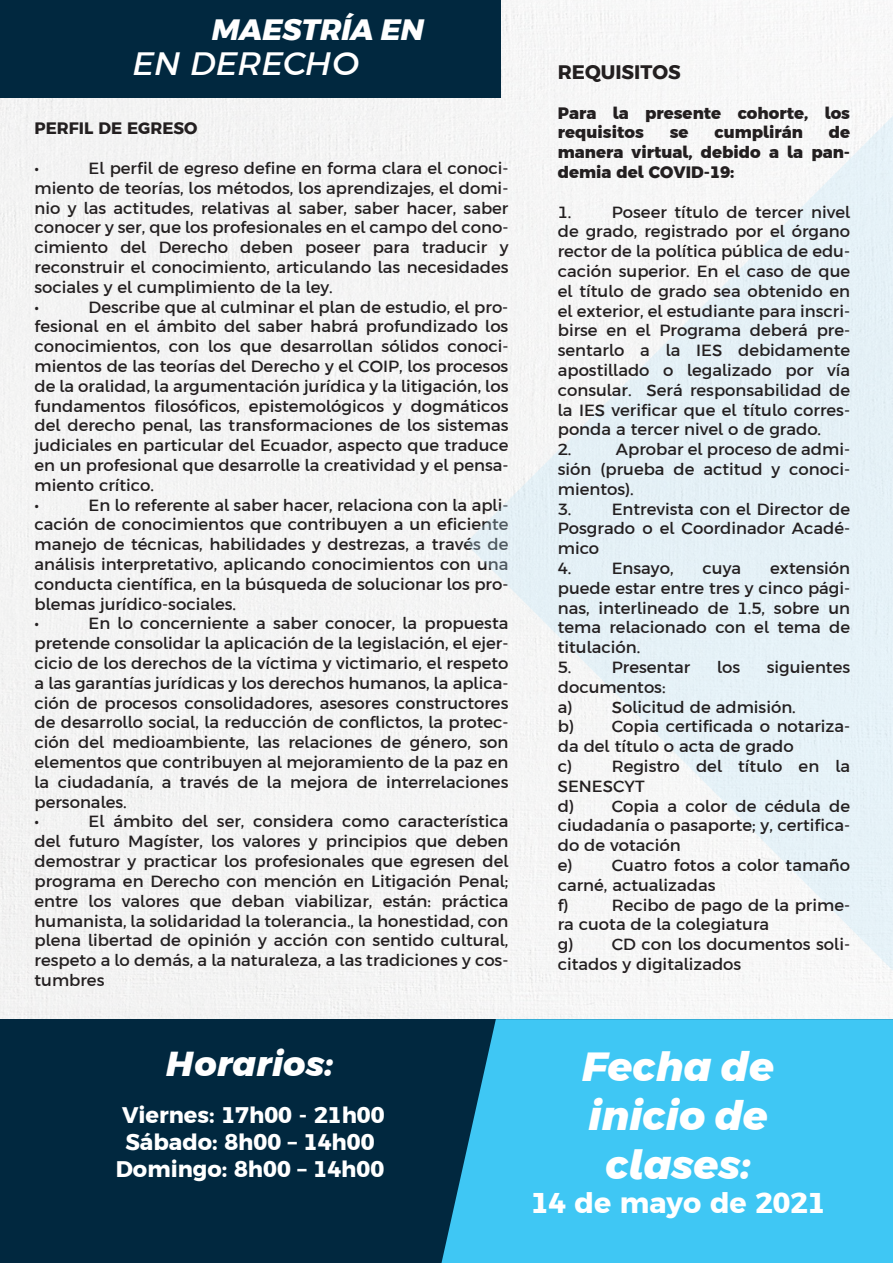
<style>
.page{position:relative;width:893px;height:1263px;background:#fff}
.page>*{position:absolute;margin:0;border:0;box-sizing:border-box;transform-origin:0 0}
.t1{font:italic 800 40.5px/48.8px "Argentum Sans";color:#fff;text-align:center}
.t2{font:italic 800 34.5px "Argentum Sans";color:#fff}
.t3{font:italic 33px "Argentum Sans";color:#fff}
.t4{font:italic 800 29.4px "Argentum Sans";color:#fff}
.t5{font:700 28.5px "Argentum Sans";color:#fff}
.t6{font:700 22.5px/27px "Argentum Sans";color:#fff;text-align:center}
.t7{font:700 19.5px "Argentum Sans";color:#231f20}
.t8{font:16.5px/19.8px "Argentum Sans";color:#231f20}
.t9{font:800 16.5px/19.8px "Argentum Sans";color:#231f20}
.t10{font:700 16.5px "Argentum Sans";color:#231f20}
</style>
<div class="page">
<div style="left:0;top:0;width:893px;height:1019px;background:#f4f4f3"></div>
<div style="left:0;top:0;width:500px;height:98px;background:#01283f"></div>
<div style="left:0;top:1019px;width:893px;height:244px;background:#01283f"></div>
<div style="left:441px;top:1019px;width:452px;height:244px;background:#3fc7f4"></div>
<svg style="left:465px;top:75px;width:428px;height:936px;fill:#f2f3f6"></svg>
<h3 class="t4" style="left:212px;top:5px;width:213px">MAESTRÍA EN</h3>
<h3 class="t3" style="left:132px;top:38px;width:228px">EN DERECHO</h3>
<p class="t10" style="left:35px;top:115px;width:164px">PERFIL DE EGRESO</p>
<p class="t8" style="left:35px;top:157px;width:6px">•</p>
<p class="t8" style="left:35px;top:157px;width:475px;text-indent:54px">El perfil de egreso define en forma clara el conoci&shy;miento de teorías, los métodos, los aprendizajes, el domi&shy;nio y las actitudes, relativas al saber, saber hacer, saber conocer y ser, que los profesionales en el campo del cono&shy;cimiento del Derecho deben poseer para traducir y reconstruir el conocimiento, articulando las necesidades sociales y el cumplimiento de la ley.<br>•</p>
<p class="t8" style="left:35px;top:295px;width:475px;text-indent:54px">Describe que al culminar el plan de estudio, el pro&shy;fesional en el ámbito del saber habrá profundizado los conocimientos, con los que desarrollan sólidos conoci&shy;mientos de las teorías del Derecho y el COIP, los procesos de la oralidad, la argumentación jurídica y la litigación, los fundamentos filosóficos, epistemológicos y dogmáticos del derecho penal, las transformaciones de los sistemas judiciales en particular del Ecuador, aspecto que traduce en un profesional que desarrolle la creatividad y el pensa&shy;miento crítico.<br>•</p>
<p class="t8" style="left:35px;top:493px;width:475px;text-indent:54px">En lo referente al saber hacer, relaciona con la apli&shy;cación de conocimientos que contribuyen a un eficiente manejo de técnicas, habilidades y destrezas, a través de análisis interpretativo, aplicando conocimientos con una conducta científica, en la búsqueda de solucionar los pro&shy;blemas jurídico-sociales.<br>•</p>
<p class="t8" style="left:35px;top:612px;width:475px;text-indent:54px">En lo concerniente a saber conocer, la propuesta pretende consolidar la aplicación de la legislación, el ejer&shy;cicio de los derechos de la víctima y victimario, el respeto a las garantías jurídicas y los derechos humanos, la aplica&shy;ción de procesos consolidadores, asesores constructores de desarrollo social, la reducción de conflictos, la protec&shy;ción del medioambiente, las relaciones de género, son elementos que contribuyen al mejoramiento de la paz en la ciudadanía, a través de la mejora de interrelaciones personales.<br>•</p>
<p class="t8" style="left:35px;top:810px;width:475px;text-align:justify;text-indent:54px">El ámbito del ser, considera como característica del futuro Magíster, los valores y principios que deben demostrar y practicar los profesionales que egresen del programa en Derecho con mención en Litigación Penal; entre los valores que deban viabilizar, están: práctica humanista, la solidaridad la tolerancia., la honestidad, con plena libertad de opinión y acción con sentido cultural, respeto a lo demás, a la naturaleza, a las tradiciones y cos&shy;tumbres</p>
<h2 class="t2" style="left:167px;top:1035px;width:168px">Horarios:</h2>
<h3 class="t6" style="left:116px;top:1099px;width:270px">Viernes: 17h00 - 21h00<br>Sábado: 8h00 – 14h00<br>Domingo: 8h00 – 14h00</h3>
<p class="t7" style="left:558px;top:56px;width:124px">REQUISITOS</p>
<p class="t9" style="left:558px;top:101px;width:294px">Para la presente cohorte, los requisitos</p>
<p class="t9" style="left:670px;top:121px;width:20px">se</p>
<p class="t9" style="left:714px;top:121px;width:90px">cumplirán</p>
<p class="t9" style="left:558px;top:121px;width:294px;text-align:justify;text-indent:271px">de manera virtual, debido a la pan&shy;demia del COVID-19:</p>
<p class="t8" style="left:558px;top:200px;width:15px">1.</p>
<p class="t8" style="left:558px;top:200px;width:294px;text-indent:54px">Poseer título de tercer nivel de grado, registrado por el órgano rector de la política pública de edu&shy;cación superior. En el caso de que el título de grado sea obtenido en el exterior, el estudiante para inscri&shy;birse en el Programa deberá pre&shy;sentarlo a la IES debidamente apostillado o legalizado por vía consular. Será responsabilidad de la IES verificar que el título corres&shy;ponda a tercer nivel o de grado.<br>2.</p>
<p class="t8" style="left:558px;top:438px;width:294px;text-indent:58px">Aprobar el proceso de admi&shy;sión (prueba de actitud y conoci&shy;mientos).<br>3.</p>
<p class="t8" style="left:558px;top:497px;width:294px;text-indent:54px">Entrevista con el Director de<br>Posgrado o el Coordinador Acadé&shy;mico<br>4.</p>
<p class="t8" style="left:558px;top:557px;width:294px;text-indent:212px">extensión puede estar entre tres y cinco pági&shy;nas, interlineado de 1.5, sobre un tema relacionado con el tema de titulación.<br>5.</p>
<p class="t8" style="left:612px;top:557px;width:63px">Ensayo,</p>
<p class="t8" style="left:703px;top:557px;width:40px">cuya</p>
<p class="t8" style="left:612px;top:656px;width:80px">Presentar</p>
<p class="t8" style="left:717px;top:656px;width:25px">los</p>
<p class="t8" style="left:767px;top:656px;width:85px">siguientes</p>
<p class="t8" style="left:558px;top:676px;width:294px">documentos:<br>a) Solicitud de admisión.<br>b) Copia certificada o notariza&shy;da del título o acta de grado<br>c) Registro del título en la<br>SENESCYT<br>d) Copia a color de cédula de ciudadanía o pasaporte; y, certifica&shy;do de votación<br>e) Cuatro fotos a color tamaño carné, actualizadas<br>f)</p>
<p class="t8" style="left:558px;top:893px;width:294px;text-indent:54px">Recibo de pago de la prime&shy;ra cuota de la colegiatura<br>g) CD con los documentos soli&shy;citados y digitalizados</p>
<h1 class="t1" style="left:582px;top:1039px;width:193px">Fecha de inicio de clases:</h1>
<h3 class="t5" style="left:531px;top:1180px;width:296px">14 de mayo de 2021</h3>
</div>
